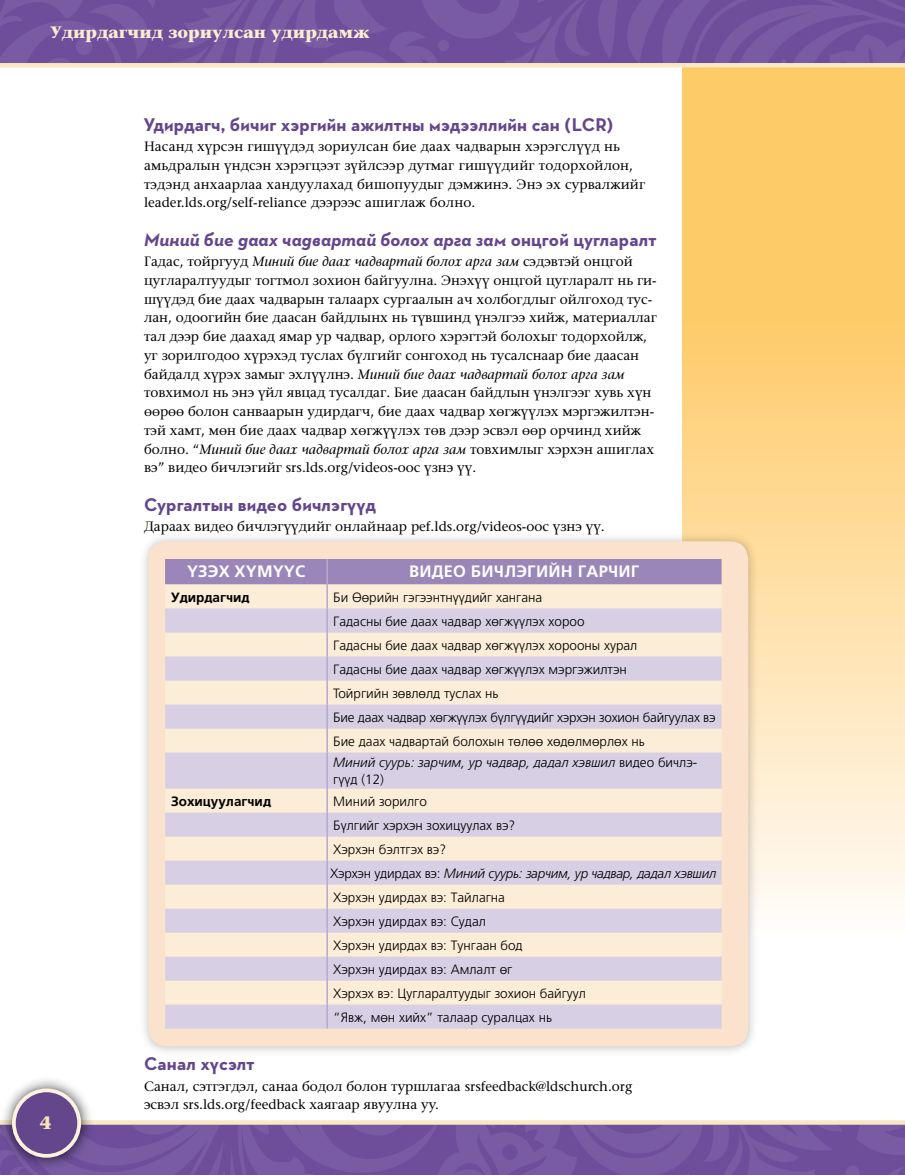
<style>
.page{position:relative;width:905px;height:1175px;background:#fff}
.page>*{position:absolute;margin:0;border:0;box-sizing:border-box;transform-origin:0 0}
.TOPIC-1_title{font:700 18.75px "Neutralds Lat";letter-spacing:.01em;color:#64468d}
.TOPIC-1_title-2{font:italic 700 18.75px "Neutralds Lat";letter-spacing:.01em;color:#64468d}
.t1{font:700 18px "Stone Seriflds Lat";color:#f8e3b7}
.t2{font:700 16.5px "Frutigerlds Lat";letter-spacing:.01em;color:#fff}
.t3{font:700 16.5px "Stone Seriflds Lat";color:#faedd1}
.TOPIC-1_para_first{font:500 13.5px/18.8px "Stone Seriflds Lat";color:#000}
.t4{font:300 13.5px/24px "Frutigerlds Lat";color:#000}
.t5{font:italic 300 13.5px/16.5px "Frutigerlds Lat";color:#000}
.t6{font:700 13.5px "Frutigerlds Lat";color:#000}
.s1{font-style:normal}
.s2{font-style:italic}
</style>
<div class="page">
<svg style="left:682px;top:68px;width:222px;height:841px;background:#fed890"></svg>
<img style="left:0;top:0;width:904px;height:63px">
<div style="left:138px;top:531px;width:620px;height:525px;background:#000;opacity:.25"></div>
<div style="left:148px;top:541px;width:600px;height:505px;background:#fae2cd;border-radius:18px"></div>
<div style="left:165px;top:559px;width:556px;height:25px;background:#9b86ba"></div>
<div style="left:165px;top:584px;width:556px;height:24px;background:#fbedd7"></div>
<svg style="left:165px;top:608px;width:556px;height:420px;fill:#d7d0e5"></svg>
<hr style="left:326px;top:584px;width:2px;height:24px;background:#b7a8cf">
<hr style="left:326px;top:608px;width:2px;height:24px;background:#b7a8cf">
<hr style="left:326px;top:632px;width:2px;height:24px;background:#b7a8cf">
<hr style="left:326px;top:656px;width:2px;height:24px;background:#b7a8cf">
<hr style="left:326px;top:680px;width:2px;height:24px;background:#b7a8cf">
<hr style="left:326px;top:704px;width:2px;height:24px;background:#b7a8cf">
<hr style="left:326px;top:728px;width:2px;height:24px;background:#b7a8cf">
<hr style="left:326px;top:752px;width:2px;height:36px;background:#b7a8cf">
<hr style="left:326px;top:788px;width:2px;height:24px;background:#b7a8cf">
<hr style="left:326px;top:812px;width:2px;height:24px;background:#b7a8cf">
<hr style="left:326px;top:836px;width:2px;height:24px;background:#b7a8cf">
<hr style="left:326px;top:860px;width:2px;height:24px;background:#b7a8cf">
<hr style="left:326px;top:884px;width:2px;height:24px;background:#b7a8cf">
<hr style="left:326px;top:908px;width:2px;height:24px;background:#b7a8cf">
<hr style="left:326px;top:932px;width:2px;height:24px;background:#b7a8cf">
<hr style="left:326px;top:956px;width:2px;height:24px;background:#b7a8cf">
<hr style="left:326px;top:980px;width:2px;height:24px;background:#b7a8cf">
<hr style="left:326px;top:1004px;width:2px;height:24px;background:#b7a8cf">
<hr style="left:326px;top:559px;width:2px;height:25px;background:#b7a8cf">
<img style="left:0;top:1124px;width:904px;height:50px">
<svg style="left:94px;top:1120px;width:810px;height:4px;background:#f9e9c7"></svg>
<div style="left:0;top:1075px;width:94px;height:95px;background:#000;opacity:.75"></div>
<div style="left:14px;top:1090px;width:65px;height:65px;background:#64468d;border-radius:50%"></div>
<div style="left:12px;top:1088px;width:69px;height:69px;border:4px solid #fcf2df;border-radius:50%"></div>
<div style="left:0;top:63px;width:904px;height:5px;background:#f9e8c4"></div>
<p class="t3" style="left:50px;top:19px;width:321px">Удирдагчид зориулсан удирдамж</p>
<p class="TOPIC-1_title" style="left:144px;top:109px;width:470px">Удирдагч, бичиг хэргийн ажилтны мэдээллийн сан (LCR)</p>
<p class="TOPIC-1_para_first" style="left:144px;top:137px;width:502px">Насанд хүрсэн гишүүдэд зориулсан бие даах чадварын хэрэгслүүд нь амьдралын үндсэн хэрэгцээт зүйлсээр дутмаг гишүүдийг тодорхойлон, тэдэнд анхаарлаа хандуулахад бишопуудыг дэмжинэ. Энэ эх сурвалжийг leader.lds.org/self-reliance дээрээс ашиглаж болно.</p>
<p class="TOPIC-1_title-2" style="left:144px;top:224px;width:514px">Миний бие даах чадвартай болох арга зам <span class="s1">онцгой цугларалт</span></p>
<p class="TOPIC-1_para_first" style="left:144px;top:252px;width:514px">Гадас, тойргууд <span class="s2">Миний бие даах чадвартай болох арга зам</span> сэдэвтэй онцгой цугларалтуудыг тогтмол зохион байгуулна. Энэхүү онцгой цугларалт нь ги&shy;шүүдэд бие даах чадварын талаарх сургаалын ач холбогдлыг ойлгоход тус&shy;лан, одоогийн бие даасан байдлынх нь түвшинд үнэлгээ хийж, материаллаг тал дээр бие даахад ямар ур чадвар, орлого хэрэгтэй болохыг тодорхойлж, уг зорилгодоо хүрэхэд туслах бүлгийг сонгоход нь тусалснаар бие даасан байдалд хүрэх замыг эхлүүлнэ. <span class="s2">Миний бие даах чадвартай болох арга зам </span>товхимол нь энэ үйл явцад тусалдаг. Бие даасан байдлын үнэлгээг хувь хүн өөрөө болон санваарын удирдагч, бие даах чадвар хөгжүүлэх мэргэжилтэн&shy;тэй хамт, мөн бие даах чадвар хөгжүүлэх төв дээр эсвэл өөр орчинд хийж болно. “<span class="s2">Миний бие даах чадвартай болох арга зам</span> товхимлыг хэрхэн ашиглах вэ” видео бичлэгийг srs.lds.org/videos-оос үзнэ үү.</p>
<p class="TOPIC-1_title" style="left:144px;top:488px;width:233px">Сургалтын видео бичлэгүүд</p>
<p class="TOPIC-1_para_first" style="left:144px;top:517px;width:462px">Дараах видео бичлэгүүдийг онлайнаар pef.lds.org/videos-оос үзнэ үү.</p>
<p class="t2" style="left:187px;top:559px;width:120px">ҮЗЭХ ХҮМҮҮС</p>
<p class="t2" style="left:409px;top:559px;width:232px">ВИДЕО БИЧЛЭГИЙН ГАРЧИГ</p>
<p class="t6" style="left:171px;top:586px;width:80px">Удирдагчид</p>
<p class="t4" style="left:333px;top:584px;width:384px">Би Өөрийн гэгээнтнүүдийг хангана<br>Гадасны бие даах чадвар хөгжүүлэх хороо<br>Гадасны бие даах чадвар хөгжүүлэх хорооны хурал<br>Гадасны бие даах чадвар хөгжүүлэх мэргэжилтэн<br>Тойргийн зөвлөлд туслах нь<br>Бие даах чадвар хөгжүүлэх бүлгүүдийг хэрхэн зохион байгуулах вэ Бие даах чадвартай болохын төлөө хөдөлмөрлөх нь</p>
<p class="t5" style="left:333px;top:754px;width:366px">Миний суурь: зарчим, ур чадвар, дадал хэвшил <span class="s1">видео бичлэ&shy;гүүд (12)</span></p>
<p class="t6" style="left:171px;top:790px;width:101px">Зохицуулагчид</p>
<p class="t4" style="left:330px;top:788px;width:387px">Миний зорилго<br>Бүлгийг хэрхэн зохицуулах вэ?<br>Хэрхэн бэлтгэх вэ?<br>Хэрхэн удирдах вэ: <span class="s2">Миний суурь: зарчим, ур чадвар, дадал хэвшил<br></span>Хэрхэн удирдах вэ: Тайлагна<br>Хэрхэн удирдах вэ: Судал<br>Хэрхэн удирдах вэ: Тунгаан бод<br>Хэрхэн удирдах вэ: Амлалт өг<br>Хэрхэх вэ: Цугларалтуудыг зохион байгуул<br>“Явж, мөн хийх” талаар суралцах нь</p>
<h2 class="t1" style="left:40px;top:1107px;width:13px">4</h2>
<p class="TOPIC-1_title" style="left:144px;top:1048px;width:112px">Санал хүсэлт</p>
<p class="TOPIC-1_para_first" style="left:144px;top:1076px;width:490px">Санал, сэтгэгдэл, санаа бодол болон туршлагаа srsfeedback@ldschurch.org эсвэл srs.lds.org/feedback хаягаар явуулна уу.</p>
</div>
